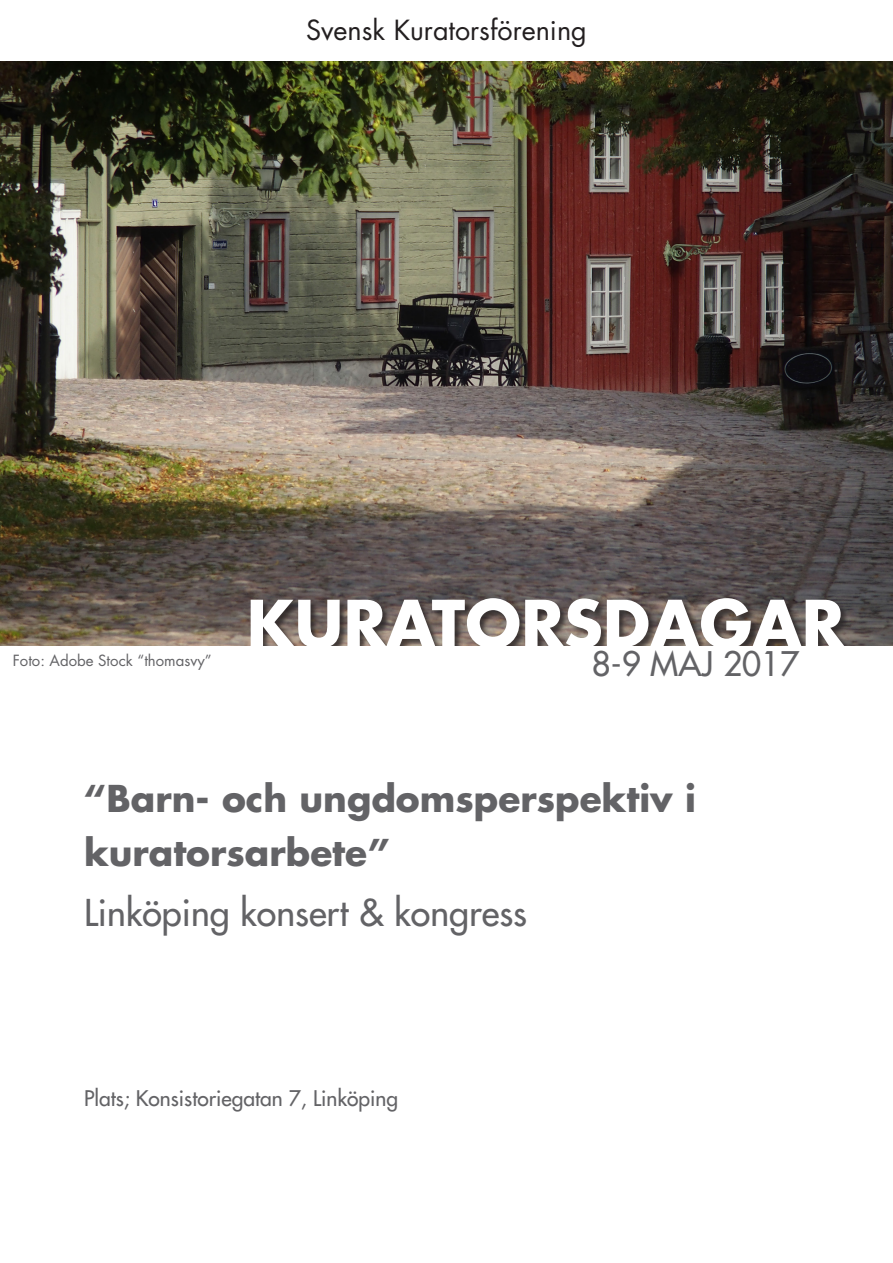
<style>
.page{position:relative;width:893px;height:1263px;background:#fff}
.page>*{position:absolute;margin:0;border:0;box-sizing:border-box;transform-origin:0 0}
.t1{font:700 63px "Futura Std";color:#fff}
.t2{font:700 36px/54px "Futura Std";color:#636366}
.t3{font:500 36px "Futura Std";color:#636366}
.t4{font:500 33px "Futura Std";color:#636366}
.t5{font:27px "Futura Std";color:#231f20}
.t6{font:500 21px "Futura Std";color:#636366}
.t7{font:15px "Futura Std";color:#636366}
</style>
<div class="page">
<img style="left:0;top:62px;width:893px;height:584px">
<div style="left:251px;top:598px;width:602px;height:59px;background:#231f20;opacity:.75"></div>
<div style="left:0;top:647px;width:893px;height:616px;background:#fff"></div>
<p class="t5" style="left:306px;top:13px;width:282px">Svensk Kuratorsförening</p>
<p class="t7" style="left:13px;top:651px;width:200px">Foto: Adobe Stock “thomasvy”</p>
<p class="t1" style="left:247px;top:582px;width:599px">KURATORSDAGAR</p>
<p class="t4" style="left:592px;top:643px;width:209px">8-9 MAJ 2017</p>
<p class="t2" style="left:84px;top:771px;width:613px">“Barn- och ungdomsperspektiv i kuratorsarbete”</p>
<p class="t3" style="left:84px;top:890px;width:445px">Linköping konsert &amp; kongress</p>
<p class="t6" style="left:84px;top:1085px;width:316px">Plats; Konsistoriegatan 7, Linköping</p>
</div>
